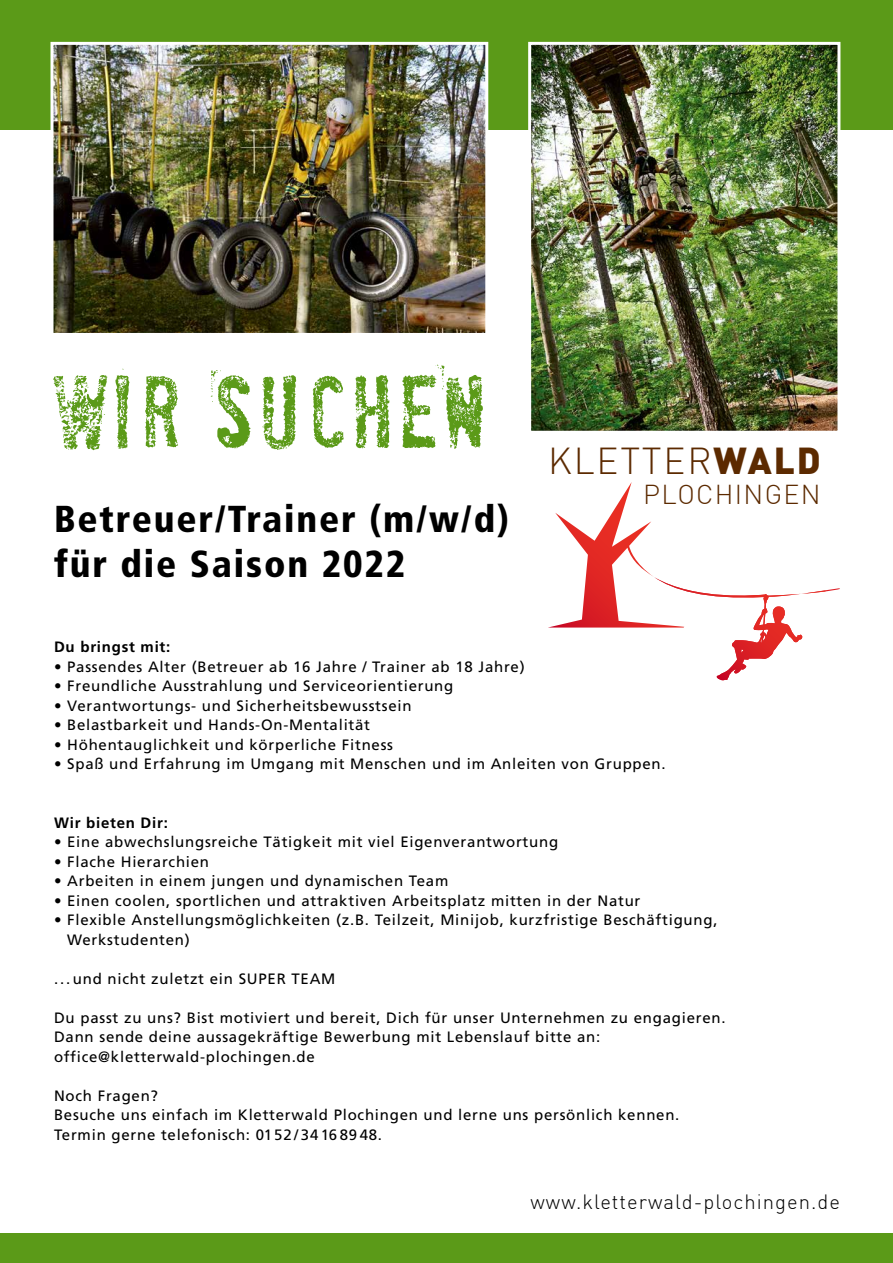
<style>
.page{position:relative;width:893px;height:1263px;background:#fff}
.page>*{position:absolute;margin:0;border:0;box-sizing:border-box;transform-origin:0 0}
.t1{font:94.8px "Socia L Anima L";color:#5b9a18}
.t2{font:900 condensed 37.5px/45px "Frutiger";letter-spacing:.05em;color:#000}
.t3{font:300 36.75px "DIN Pro";letter-spacing:.05em;color:#5c2a00}
.t4{font:300 26.85px "DIN Pro";letter-spacing:.05em;color:#5c2a00}
.t5{font:300 20.25px "DIN Pro";letter-spacing:.05em;color:#000}
.t6{font:15px/19.5px "Frutiger";letter-spacing:.05em;color:#000}
.t7{font:700 15px "Frutiger";letter-spacing:.05em;color:#000}
.s1{font-weight:900}
</style>
<div class="page">
<div style="left:0;top:0;width:893px;height:130px;background:#5b9a18"></div>
<div style="left:0;top:1233px;width:893px;height:30px;background:#5b9a18"></div>
<svg style="left:548px;top:482px;width:292px;height:198px"></svg>
<img style="left:532px;top:46px;width:304px;height:384px">
<div style="left:528px;top:42px;width:312px;height:392px;border:3px solid #fff"></div>
<img style="left:55px;top:46px;width:429px;height:286px">
<div style="left:51px;top:42px;width:437px;height:294px;border:3px solid #fff"></div>
<h1 class="t1" style="left:52px;top:355px;width:437px">WIR sUCHeN</h1>
<h2 class="t2" style="left:54px;top:497px;width:457px">Betreuer/Trainer (m/w/d) für die Saison 2022</h2>
<h3 class="t3" style="left:548px;top:438px;width:274px">KLETTER<span class="s1">WALD</span></h3>
<h3 class="t4" style="left:643px;top:477px;width:179px">PLOCHINGEN</h3>
<p class="t7" style="left:54px;top:638px;width:118px">Du bringst mit:</p>
<p class="t6" style="left:54px;top:657px;width:472px">• Passendes Alter (Betreuer ab 16 Jahre / Trainer ab 18 Jahre)</p>
<p class="t6" style="left:54px;top:676px;width:401px">• Freundliche Ausstrahlung und Serviceorientierung</p>
<p class="t6" style="left:54px;top:696px;width:359px">• Verantwortungs- und Sicherheitsbewusstsein</p>
<p class="t6" style="left:54px;top:715px;width:318px">• Belastbarkeit und Hands-On-Mentalität</p>
<p class="t6" style="left:54px;top:735px;width:341px">• Höhentauglichkeit und körperliche Fitness</p>
<p class="t6" style="left:54px;top:754px;width:613px">• Spaß und Erfahrung im Umgang mit Menschen und im Anleiten von Gruppen.</p>
<p class="t7" style="left:54px;top:814px;width:115px">Wir bieten Dir:</p>
<p class="t6" style="left:54px;top:832px;width:506px">• Eine abwechslungsreiche Tätigkeit mit viel Eigenverantwortung</p>
<p class="t6" style="left:54px;top:852px;width:157px">• Flache Hierarchien</p>
<p class="t6" style="left:54px;top:871px;width:396px">• Arbeiten in einem jungen und dynamischen Team</p>
<p class="t6" style="left:54px;top:891px;width:588px">• Einen coolen, sportlichen und attraktiven Arbeitsplatz mitten in der Natur</p>
<p class="t6" style="left:67px;top:910px;width:652px;text-indent:-13px">• Flexible Anstellungsmöglichkeiten (z.B. Teilzeit, Minijob, kurzfristige Beschäftigung,<br>Werkstudenten)</p>
<p class="t6" style="left:54px;top:969px;width:283px">...und nicht zuletzt ein SUPER TEAM</p>
<p class="t6" style="left:54px;top:1008px;width:673px">Du passt zu uns? Bist motiviert und bereit, Dich für unser Unternehmen zu engagieren.<br>Dann sende deine aussagekräftige Bewerbung mit Lebenslauf bitte an: office@kletterwald-plochingen.de</p>
<p class="t6" style="left:54px;top:1086px;width:627px">Noch Fragen?<br>Besuche uns einfach im Kletterwald Plochingen und lerne uns persönlich kennen.<br>Termin gerne telefonisch: 0152 / 34 16 89 48.</p>
<h3 class="t5" style="left:530px;top:1189px;width:311px">www.kletterwald-plochingen.de</h3>
</div>
